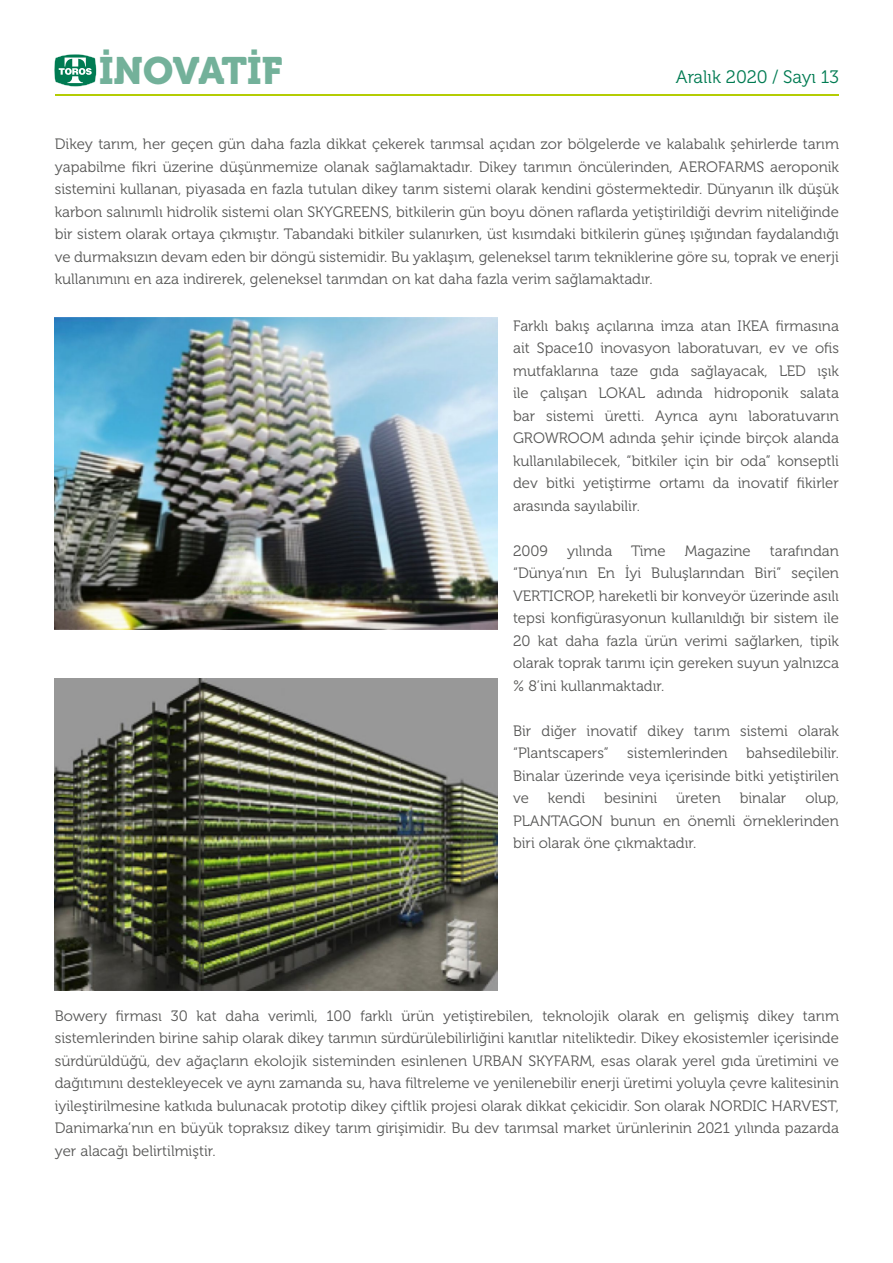
<style>
.page{position:relative;width:893px;height:1263px;background:#fff}
.page>*{position:absolute;margin:0;border:0;box-sizing:border-box;transform-origin:0 0}
.t1{font:37.95px "Museo 900";color:#73b19a}
.t2{font:18px "Museo 300";color:#007b52}
.t3{font:15px/22.5px "Museo 300";color:#575756;text-align:justify}
</style>
<div class="page">
<svg style="left:54px;top:54px;width:43px;height:33px"></svg>
<hr style="left:55px;top:94px;width:783px;height:2px;background:#b4cc04">
<img style="left:54px;top:679px;width:443px;height:311px">
<img style="left:54px;top:318px;width:443px;height:311px">
<h1 class="t1" style="left:99px;top:49px;width:185px">İNOVATİF</h1>
<p class="t2" style="left:676px;top:67px;width:165px">Aralık 2020 / Sayı 13</p>
<p class="t3" style="left:55px;top:133px;width:786px">Dikey tarım, her geçen gün daha fazla dikkat çekerek tarımsal açıdan zor bölgelerde ve kalabalık şehirlerde tarım yapabilme fikri üzerine düşünmemize olanak sağlamaktadır. Dikey tarımın öncülerinden, AEROFARMS aeroponik sistemini kullanan, piyasada en fazla tutulan dikey tarım sistemi olarak kendini göstermektedir. Dünyanın ilk düşük karbon salınımlı hidrolik sistemi olan SKYGREENS, bitkilerin gün boyu dönen raflarda yetiştirildiği devrim niteliğinde bir sistem olarak ortaya çıkmıştır. Tabandaki bitkiler sulanırken, üst kısımdaki bitkilerin güneş ışığından faydalandığı ve durmaksızın devam eden bir döngü sistemidir. Bu yaklaşım, geleneksel tarım tekniklerine göre su, toprak ve enerji kullanımını en aza indirerek, geleneksel tarımdan on kat daha fazla verim sağlamaktadır.</p>
<p class="t3" style="left:513px;top:314px;width:327px">Farklı bakış açılarına imza atan IKEA firmasına ait Space10 inovasyon laboratuvarı, ev ve ofis mutfaklarına taze gıda sağlayacak, LED ışık ile çalışan LOKAL adında hidroponik salata bar sistemi üretti. Ayrıca aynı laboratuvarın GROWROOM adında şehir içinde birçok alanda kullanılabilecek, “bitkiler için bir oda” konseptli dev bitki yetiştirme ortamı da inovatif fikirler arasında sayılabilir.</p>
<p class="t3" style="left:513px;top:539px;width:36px">2009</p>
<p class="t3" style="left:567px;top:539px;width:47px">yılında</p>
<p class="t3" style="left:631px;top:539px;width:36px">Time</p>
<p class="t3" style="left:685px;top:539px;width:67px">Magazine</p>
<p class="t3" style="left:513px;top:539px;width:327px;text-indent:257px">tarafından “Dünya’nın En İyi Buluşlarından Biri” seçilen VERTICROP, hareketli bir konveyör üzerinde asılı tepsi konfigürasyonun kullanıldığı bir sistem ile 20 kat daha fazla ürün verimi sağlarken, tipik olarak toprak tarımı için gereken suyun yalnızca % 8’ini kullanmaktadır.</p>
<p class="t3" style="left:513px;top:719px;width:327px">Bir diğer inovatif dikey tarım sistemi olarak “Plantscapers” sistemlerinden bahsedilebilir.<br>Binalar üzerinde veya içerisinde bitki yetiştirilen ve</p>
<p class="t3" style="left:513px;top:787px;width:327px;text-indent:292px">olup, PLANTAGON bunun en önemli örneklerinden biri olarak öne çıkmaktadır.</p>
<p class="t3" style="left:548px;top:787px;width:39px">kendi</p>
<p class="t3" style="left:604px;top:787px;width:55px">besinini</p>
<p class="t3" style="left:676px;top:787px;width:46px">üreten</p>
<p class="t3" style="left:740px;top:787px;width:48px">binalar</p>
<p class="t3" style="left:55px;top:1004px;width:786px">Bowery firması 30 kat daha verimli, 100 farklı ürün yetiştirebilen, teknolojik olarak en gelişmiş dikey tarım sistemlerinden birine sahip olarak dikey tarımın sürdürülebilirliğini kanıtlar niteliktedir. Dikey ekosistemler içerisinde sürdürüldüğü, dev ağaçların ekolojik sisteminden esinlenen URBAN SKYFARM, esas olarak yerel gıda üretimini ve dağıtımını destekleyecek ve aynı zamanda su, hava filtreleme ve yenilenebilir enerji üretimi yoluyla çevre kalitesinin iyileştirilmesine katkıda bulunacak prototip dikey çiftlik projesi olarak dikkat çekicidir. Son olarak NORDIC HARVEST, Danimarka’nın en büyük topraksız dikey tarım girişimidir. Bu dev tarımsal market ürünlerinin 2021 yılında pazarda yer alacağı belirtilmiştir.</p>
</div>
